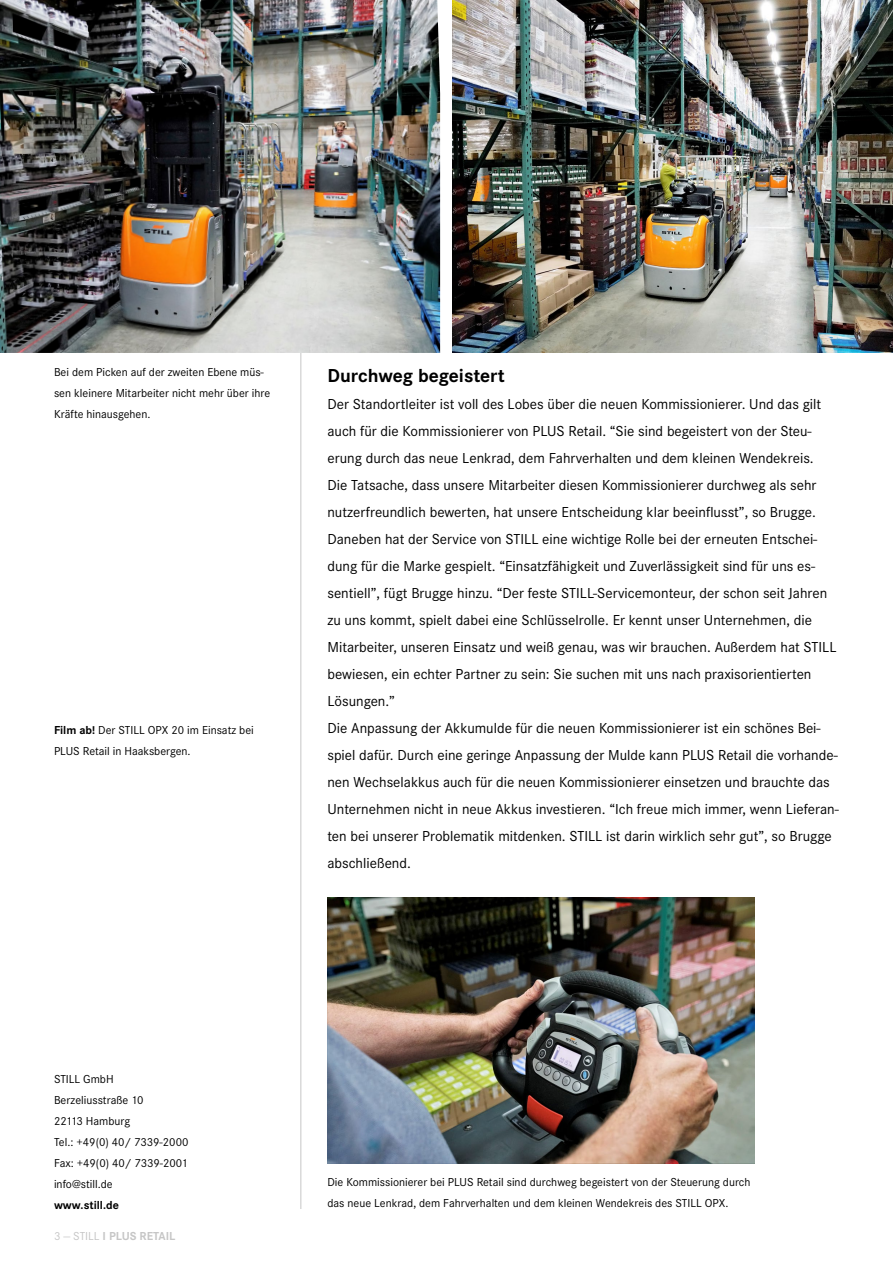
<style>
.page{position:relative;width:893px;height:1263px;background:#fff}
.page>*{position:absolute;margin:0;border:0;box-sizing:border-box;transform-origin:0 0}
.t1{font:700 19.5px "Corporate S";color:#000}
.t2{font:15px/27px "Corporate S";color:#000}
.t3{font:12px/21px "Corporate S";color:#000}
.t4{font:700 12px "Corporate S";color:#c6c6c6}
.t5{font:700 12px "Corporate S";color:#000}
.s1{font-weight:700}
.s2{font-weight:400}
</style>
<div class="page">
<hr style="left:300px;top:54px;width:1px;height:1155px;background:#c6c6c6">
<img style="left:453px;top:0;width:440px;height:353px">
<img style="left:0;top:0;width:440px;height:353px">
<img style="left:327px;top:897px;width:427px;height:266px">
<p class="t3" style="left:54px;top:361px;width:218px">Bei dem Picken auf der zweiten Ebene müs&shy;sen kleinere Mitarbeiter nicht mehr über ihre<br>Kräfte hinausgehen.</p>
<p class="t3" style="left:54px;top:720px;width:201px"><span class="s1">Film ab!</span> Der STILL OPX 20 im Einsatz bei<br>PLUS Retail in Haaksbergen.</p>
<h1 class="t1" style="left:327px;top:364px;width:179px">Durchweg begeistert</h1>
<p class="t2" style="left:327px;top:390px;width:513px">Der Standortleiter ist voll des Lobes über die neuen Kommissionierer. Und das gilt auch für die Kommissionierer von PLUS Retail. “Sie sind begeistert von der Steu&shy;erung durch das neue Lenkrad, dem Fahrverhalten und dem kleinen Wendekreis.<br>Die Tatsache, dass unsere Mitarbeiter diesen Kommissionierer durchweg als sehr nutzerfreundlich bewerten, hat unsere Entscheidung klar beeinflusst”, so Brugge.<br>Daneben hat der Service von STILL eine wichtige Rolle bei der erneuten Entschei&shy;dung für die Marke gespielt. “Einsatzfähigkeit und Zuverlässigkeit sind für uns es&shy;sentiell”, fügt Brugge hinzu. “Der feste STILL-Servicemonteur, der schon seit Jahren zu uns kommt, spielt dabei eine Schlüsselrolle. Er kennt unser Unternehmen, die Mitarbeiter, unseren Einsatz und weiß genau, was wir brauchen. Außerdem hat STILL bewiesen, ein echter Partner zu sein: Sie suchen mit uns nach praxisorientierten Lösungen.”<br>Die Anpassung der Akkumulde für die neuen Kommissionierer ist ein schönes Bei&shy;spiel dafür. Durch eine geringe Anpassung der Mulde kann PLUS Retail die vorhande&shy;nen Wechselakkus auch für die neuen Kommissionierer einsetzen und brauchte das Unternehmen nicht in neue Akkus investieren. “Ich freue mich immer, wenn Lieferan&shy;ten bei unserer Problematik mitdenken. STILL ist darin wirklich sehr gut”, so Brugge abschließend.</p>
<p class="t3" style="left:54px;top:1068px;width:136px">STILL GmbH<br>Berzeliusstraße 10<br>22113 Hamburg<br>Tel.: +49(0) 40/ 7339-2000<br>Fax: +49(0) 40/ 7339-2001 info@still.de</p>
<p class="t5" style="left:54px;top:1198px;width:66px">www.still.de</p>
<p class="t4" style="left:54px;top:1229px;width:123px"><span class="s2">3 — STILL</span> I PLUS RETAIL</p>
<p class="t3" style="left:327px;top:1171px;width:425px">Die Kommissionierer bei PLUS Retail sind durchweg begeistert von der Steuerung durch das neue Lenkrad, dem Fahrverhalten und dem kleinen Wendekreis des STILL OPX.</p>
</div>
